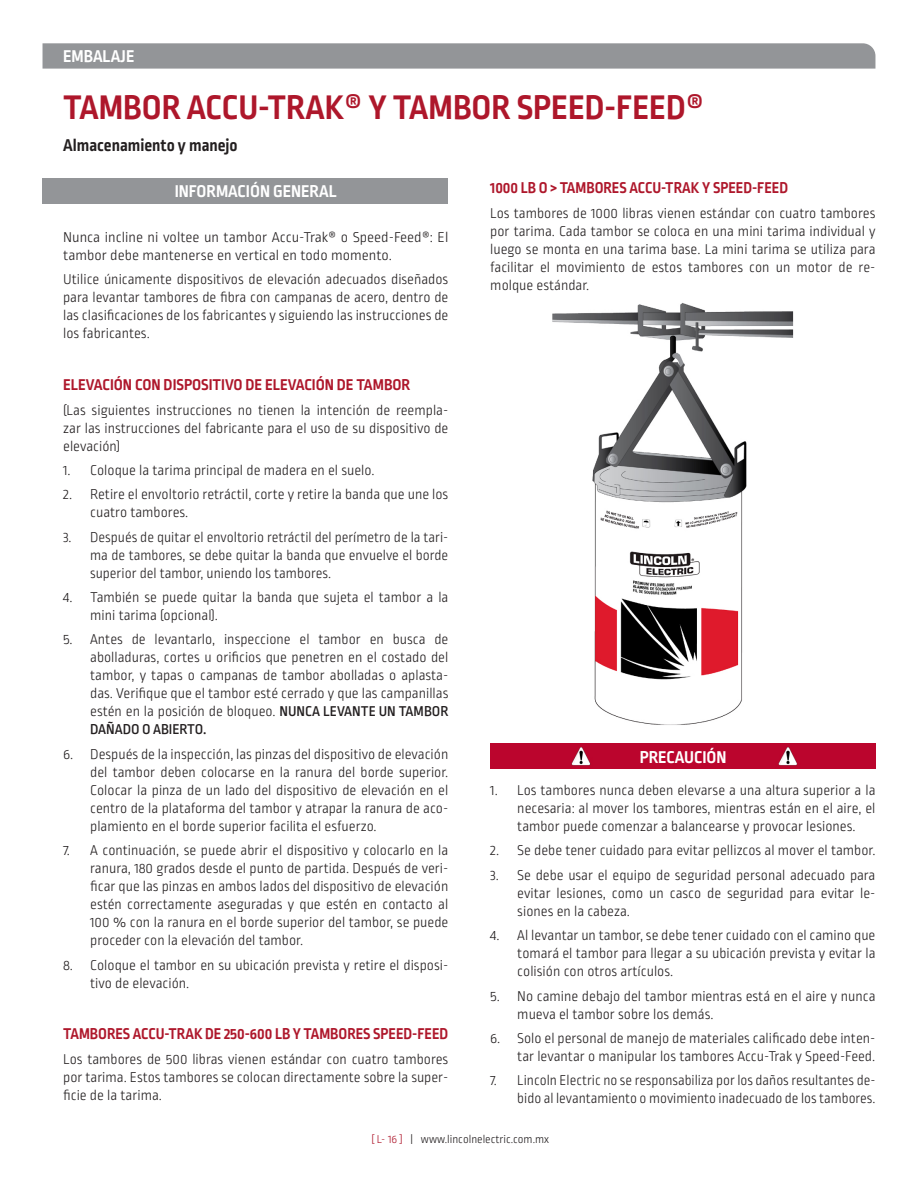
<style>
.page{position:relative;width:918px;height:1188px;background:#fff}
.page>*{position:absolute;margin:0;border:0;box-sizing:border-box;transform-origin:0 0}
.Medium_cuadros{font:700 36px "Ropa Sans Pro";color:#ae172b}
.subtitulos_3{font:700 18px "Ropa Sans Pro";color:#fff}
.subtitulos_3-2{font:700 18px "Ropa Sans Pro";color:#231f20}
.Regular_cuadros{font:700 16.5px "Ropa Sans Pro";color:#ae172b}
.Regular_cuadros-2{font:300 15px/18px "Ropa Sans Pro";color:#231f20;text-align:justify}
.t1{font:300 12px "Ropa Sans Pro";color:#231f20}
.s1{font-weight:500}
.s2{color:#ae172b}
</style>
<div class="page">
<svg style="left:43px;top:43px;width:832px;height:26px;background:#96989b"></svg>
<div style="left:43px;top:179px;width:405px;height:25px;background:#939598"></div>
<img style="left:552px;top:303px;width:242px;height:422px">
<div style="left:491px;top:743px;width:385px;height:26px;background:#bb052d"></div>
<p class="subtitulos_3" style="left:63px;top:46px;width:73px">EMBALAJE</p>
<p class="Medium_cuadros" style="left:63px;top:87px;width:642px">TAMBOR ACCU-TRAK® Y TAMBOR SPEED-FEED®</p>
<p class="subtitulos_3-2" style="left:63px;top:134px;width:176px">Almacenamiento y manejo</p>
<p class="subtitulos_3" style="left:175px;top:181px;width:164px">INFORMACIÓN GENERAL</p>
<p class="Regular_cuadros-2" style="left:63px;top:229px;width:387px">Nunca incline ni voltee un tambor Accu-Trak® o Speed-Feed®: El tambor debe mantenerse en vertical en todo momento.</p>
<p class="Regular_cuadros-2" style="left:63px;top:272px;width:387px">Utilice únicamente dispositivos de elevación adecuados diseñados para levantar tambores de fibra con campanas de acero, dentro de las clasificaciones de los fabricantes y siguiendo las instrucciones de los fabricantes.</p>
<p class="Regular_cuadros" style="left:63px;top:375px;width:349px">ELEVACIÓN CON DISPOSITIVO DE ELEVACIÓN DE TAMBOR</p>
<p class="Regular_cuadros-2" style="left:63px;top:402px;width:387px">(Las siguientes instrucciones no tienen la intención de reempla&shy;zar las instrucciones del fabricante para el uso de su dispositivo de elevación)</p>
<p class="Regular_cuadros-2" style="left:63px;top:462px;width:313px">1. Coloque la tarima principal de madera en el suelo.</p>
<p class="Regular_cuadros-2" style="left:90px;top:486px;width:360px;text-indent:-27px">2. Retire el envoltorio retráctil, corte y retire la banda que une los cuatro tambores.</p>
<p class="Regular_cuadros-2" style="left:90px;top:529px;width:360px;text-indent:-27px">3. Después de quitar el envoltorio retráctil del perímetro de la tari&shy;ma de tambores, se debe quitar la banda que envuelve el borde superior del tambor, uniendo los tambores.</p>
<p class="Regular_cuadros-2" style="left:90px;top:589px;width:360px;text-indent:-27px">4. También se puede quitar la banda que sujeta el tambor a la mini tarima (opcional).</p>
<p class="Regular_cuadros-2" style="left:90px;top:632px;width:360px;text-indent:-27px">5. Antes de levantarlo, inspeccione el tambor en busca de abolladuras, cortes u orificios que penetren en el costado del tambor, y tapas o campanas de tambor abolladas o aplasta&shy;das. Verifique que el tambor esté cerrado y que las campanillas estén en la posición de bloqueo. <span class="s1">NUNCA LEVANTE UN TAMBOR DAÑADO O ABIERTO.</span></p>
<p class="Regular_cuadros-2" style="left:90px;top:746px;width:360px;text-indent:-27px">6. Después de la inspección, las pinzas del dispositivo de elevación del tambor deben colocarse en la ranura del borde superior.<br>Colocar la pinza de un lado del dispositivo de elevación en el centro de la plataforma del tambor y atrapar la ranura de aco&shy;plamiento en el borde superior facilita el esfuerzo.</p>
<p class="Regular_cuadros-2" style="left:90px;top:842px;width:360px;text-indent:-27px">7. A continuación, se puede abrir el dispositivo y colocarlo en la ranura, 180 grados desde el punto de partida. Después de veri&shy;ficar que las pinzas en ambos lados del dispositivo de elevación estén correctamente aseguradas y que estén en contacto al 100 % con la ranura en el borde superior del tambor, se puede proceder con la elevación del tambor.</p>
<p class="Regular_cuadros-2" style="left:90px;top:957px;width:360px;text-indent:-27px">8. Coloque el tambor en su ubicación prevista y retire el disposi&shy;tivo de elevación.</p>
<p class="Regular_cuadros" style="left:63px;top:1025px;width:387px">TAMBORES ACCU-TRAK DE 250-600 LB Y TAMBORES SPEED-FEED</p>
<p class="Regular_cuadros-2" style="left:63px;top:1051px;width:387px">Los tambores de 500 libras vienen estándar con cuatro tambores por tarima. Estos tambores se colocan directamente sobre la super&shy;ficie de la tarima.</p>
<p class="Regular_cuadros" style="left:490px;top:179px;width:299px">1000 LB O &gt; TAMBORES ACCU-TRAK Y SPEED-FEED</p>
<p class="Regular_cuadros-2" style="left:490px;top:205px;width:387px">Los tambores de 1000 libras vienen estándar con cuatro tambores por tarima. Cada tambor se coloca en una mini tarima individual y luego se monta en una tarima base. La mini tarima se utiliza para facilitar el movimiento de estos tambores con un motor de re&shy;molque estándar.</p>
<p class="subtitulos_3" style="left:640px;top:747px;width:88px">PRECAUCIÓN</p>
<p class="Regular_cuadros-2" style="left:517px;top:782px;width:360px;text-indent:-27px">1. Los tambores nunca deben elevarse a una altura superior a la necesaria: al mover los tambores, mientras están en el aire, el tambor puede comenzar a balancearse y provocar lesiones.</p>
<p class="Regular_cuadros-2" style="left:490px;top:843px;width:387px">2. Se debe tener cuidado para evitar pellizcos al mover el tambor.</p>
<p class="Regular_cuadros-2" style="left:517px;top:867px;width:360px;text-indent:-27px">3. Se debe usar el equipo de seguridad personal adecuado para evitar lesiones, como un casco de seguridad para evitar le&shy;siones en la cabeza.</p>
<p class="Regular_cuadros-2" style="left:517px;top:927px;width:360px;text-indent:-27px">4. Al levantar un tambor, se debe tener cuidado con el camino que tomará el tambor para llegar a su ubicación prevista y evitar la colisión con otros artículos.</p>
<p class="Regular_cuadros-2" style="left:517px;top:988px;width:360px;text-indent:-27px">5. No camine debajo del tambor mientras está en el aire y nunca mueva el tambor sobre los demás.</p>
<p class="Regular_cuadros-2" style="left:490px;top:1030px;width:387px;text-align:right">6. Solo el personal de manejo de materiales calificado debe inten&shy;tar levantar o manipular los tambores Accu-Trak y Speed-Feed.</p>
<p class="Regular_cuadros-2" style="left:490px;top:1072px;width:387px;text-align:right">7. Lincoln Electric no se responsabiliza por los daños resultantes de&shy;bido al levantamiento o movimiento inadecuado de los tambores.</p>
<p class="t1" style="left:371px;top:1133px;width:179px"><span class="s2">[ L- 16 ]</span> | www.lincolnelectric.com.mx</p>
</div>
